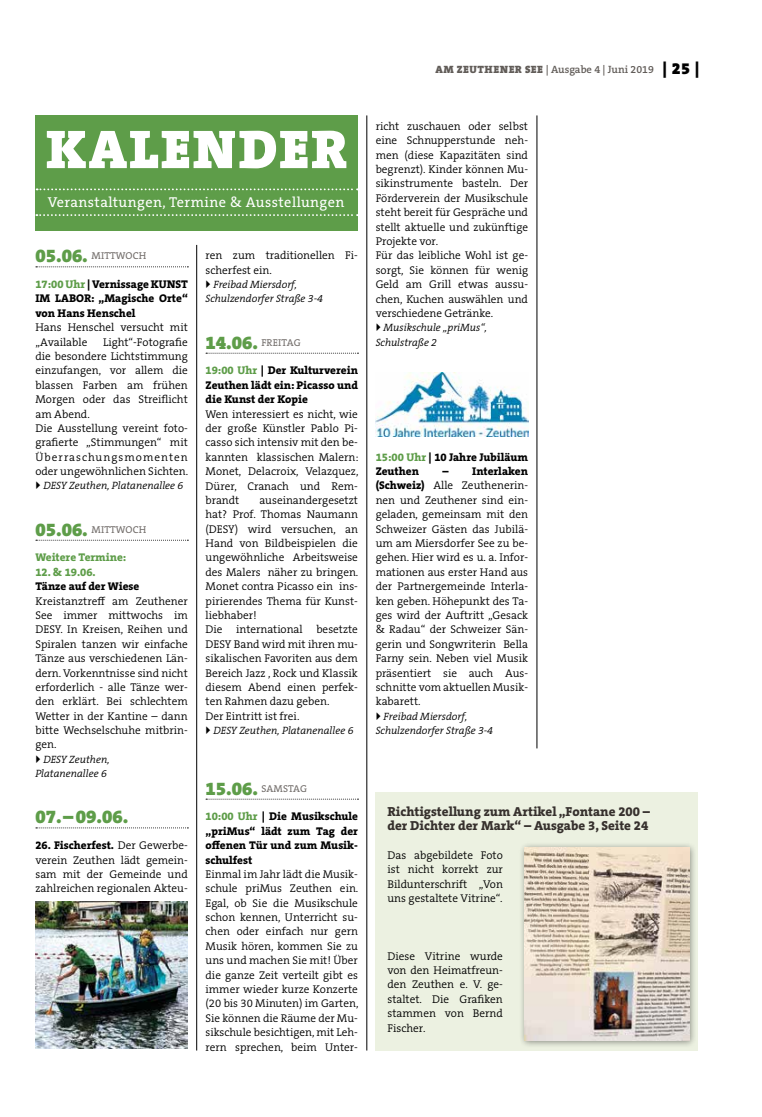
<style>
.page{position:relative;width:762px;height:1117px;background:#fff}
.page>*{position:absolute;margin:0;border:0;box-sizing:border-box;transform-origin:0 0}
.t1{font:900 55px "The Serif B W9";letter-spacing:.035em;color:#fff}
.t2{font:900 18.75px "The Serif B W9";color:#5e9d49}
.t3{font:14.38px "The Serif B W5 Plain";letter-spacing:.03em;color:#fff}
.t4{font:800 13.12px/14.4px "The Serif B W8";color:#36302d}
.t5{font:300 11.25px/14.4px "The Serif B W4";color:#000;text-align:justify}
.t6{font:800 11.25px/14.4px "The Serif B W8";color:#000}
.t7{font:800 11.25px "The Serif B W8";color:#5e9d49}
.t8{font:italic 300 10.62px/14.4px "The Serif B W4";color:#000}
.t9{font:600 10.62px "The Serif B W6";color:#615c58}
.t10{font:10px "The Serif B W5 Plain";letter-spacing:.015em;color:#716c69}
.s1{font-family:"The Serif B W9";font-weight:900}
.s2{font-family:"The Serif B W9";font-weight:900;font-size:16.25px;color:#000}
.s3{font-family:"The Serif B W9";font-weight:900;font-size:18.75px;color:#5e9d49}
.s4{color:#5e9d49}
.s5{font-family:"The Serif B W4";font-weight:300}
.s6{font-family:"The Serif B W8";font-weight:800}
</style>
<div class="page">
<div style="left:376px;top:791px;width:322px;height:259px;background:#ecf1e1"></div>
<div style="left:35px;top:115px;width:323px;height:115px;background:#5e9d49"></div>
<svg style="left:37px;top:188px;width:321px;height:2px"></svg>
<svg style="left:36px;top:214px;width:322px;height:2px"></svg>
<svg style="left:36px;top:266px;width:152px;height:1px"></svg>
<svg style="left:36px;top:539px;width:152px;height:1px"></svg>
<svg style="left:36px;top:827px;width:152px;height:1px"></svg>
<svg style="left:206px;top:352px;width:152px;height:1px"></svg>
<svg style="left:206px;top:798px;width:152px;height:1px"></svg>
<hr style="left:196px;top:245px;width:1px;height:805px;background:#000">
<hr style="left:367px;top:115px;width:1px;height:935px;background:#000">
<hr style="left:537px;top:115px;width:1px;height:633px;background:#000">
<div style="left:518px;top:841px;width:179px;height:207px;background:#000;opacity:.45"></div>
<img style="left:524px;top:847px;width:165px;height:193px">
<img style="left:375px;top:373px;width:153px;height:63px">
<img style="left:35px;top:901px;width:153px;height:147px">
<p class="t9" style="left:435px;top:63px;width:265px"><span class="s1">AM ZEUTHENER SEE</span> | Ausgabe 4 | Juni 2019 <span class="s2">| 25 |</span></p>
<h1 class="t1" style="left:46px;top:112px;width:39px">KAL</h1>
<h1 class="t1" style="left:161px;top:112px;width:188px">ENDER</h1>
<p class="t3" style="left:48px;top:192px;width:298px">Veranstaltungen, Termine &amp; Ausstellungen</p>
<p class="t10" style="left:35px;top:249px;width:112px"><span class="s3">05.06.</span> Mittwoch</p>
<p class="t6" style="left:35px;top:277px;width:154px"><span class="s4">17:00 Uhr</span> | Vernissage KUNST<br>IM LABOR: „Magische Orte“ von Hans Henschel</p>
<p class="t5" style="left:35px;top:320px;width:154px">Hans Henschel versucht mit „Available</p>
<p class="t5" style="left:35px;top:334px;width:154px;text-align:left;text-indent:68px">Light“-Fotografie die besondere Lichtstimmung einzufangen, vor allem die blassen Farben am frühen<br>Morgen oder das Streiflicht am Abend.<br>Die Ausstellung vereint foto&shy;grafierte „Stimmungen“ mit<br>Überraschungsmomenten oder ungewöhnlichen Sichten.</p>
<p class="t8" style="left:43px;top:478px;width:141px">DESY Zeuthen, Platanenallee 6</p>
<p class="t10" style="left:35px;top:522px;width:112px"><span class="s3">05.06.</span> Mittwoch</p>
<p class="t7" style="left:35px;top:550px;width:92px">Weitere Termine:</p>
<p class="t7" style="left:35px;top:564px;width:62px">12. &amp; 19.06.</p>
<p class="t6" style="left:35px;top:579px;width:105px">Tänze auf der Wiese</p>
<p class="t5" style="left:35px;top:593px;width:154px">Kreistanztreff am Zeuthener See immer mittwochs im DESY. In Kreisen, Reihen und Spiralen tanzen wir einfache Tänze aus verschiedenen Län&shy;dern. Vorkenntnisse sind nicht erforderlich - alle Tänze wer&shy;den erklärt. Bei schlechtem Wetter in der Kantine – dann bitte Wechselschuhe mitbrin&shy;gen.</p>
<p class="t8" style="left:35px;top:752px;width:76px;text-align:right">DESY Zeuthen,<br>Platanenallee 6</p>
<h2 class="t2" style="left:35px;top:804px;width:94px">07.–09.06.</h2>
<p class="t6" style="left:35px;top:837px;width:154px">26. Fischerfest. <span class="s5">Der Gewerbe-</span></p>
<p class="t5" style="left:35px;top:852px;width:154px">verein Zeuthen lädt gemein&shy;sam mit der Gemeinde und zahlreichen regionalen Akteu-</p>
<p class="t5" style="left:206px;top:248px;width:154px">ren zum traditionellen Fi&shy;scherfest ein.</p>
<p class="t8" style="left:206px;top:277px;width:119px;text-indent:8px">Freibad Miersdorf,<br>Schulzendorfer Straße 3-4</p>
<p class="t10" style="left:206px;top:335px;width:84px"><span class="s3">14.06.</span> Freitag</p>
<p class="t6" style="left:206px;top:363px;width:154px;text-align:justify"><span class="s4">19:00 Uhr</span> | Der Kulturverein Zeuthen lädt ein: Picasso und die Kunst der Kopie</p>
<p class="t5" style="left:206px;top:406px;width:154px">Wen interessiert es nicht, wie der große Künstler Pablo Pi&shy;casso sich intensiv mit den be&shy;kannten klassischen Malern:<br>Monet, Delacroix, Velazquez, Dürer, Cranach und Rem&shy;brandt</p>
<p class="t5" style="left:206px;top:493px;width:154px;text-align:left;text-indent:54px">auseinandergesetzt hat? Prof. Thomas Naumann (DESY) wird versuchen, an<br>Hand von Bildbeispielen die ungewöhnliche Arbeitsweise des Malers näher zu bringen.<br>Monet contra Picasso ein ins&shy;pirierendes Thema für Kunst&shy;liebhaber!<br>Die international besetzte<br>DESY Band wird mit ihren mu&shy;sikalischen Favoriten aus dem<br>Bereich Jazz , Rock und Klassik diesem Abend einen perfek&shy;ten Rahmen dazu geben.<br>Der Eintritt ist frei.</p>
<p class="t8" style="left:213px;top:723px;width:141px">DESY Zeuthen, Platanenallee 6</p>
<p class="t10" style="left:206px;top:781px;width:69px"><span class="s3">15.06.</span> Samstag</p>
<p class="t6" style="left:206px;top:809px;width:154px;text-align:justify"><span class="s4">10:00 Uhr</span> | Die Musikschule „priMus“ lädt zum Tag der offenen Tür und zum Musik&shy;schulfest</p>
<p class="t5" style="left:206px;top:866px;width:154px">Einmal im Jahr lädt die Musik&shy;schule priMus Zeuthen ein.<br>Egal, ob Sie die Musikschule schon kennen, Unterricht su&shy;chen oder einfach nur gern Musik hören, kommen Sie zu uns und machen Sie mit! Über die ganze Zeit verteilt gibt es immer wieder kurze Konzerte (20 bis 30 Minuten) im Garten, Sie können die Räume der Mu&shy;sikschule besichtigen, mit Leh&shy;rern sprechen, beim Unter-</p>
<p class="t5" style="left:376px;top:119px;width:154px;text-align:left">richt zuschauen oder selbst eine Schnupperstunde neh&shy;men (diese Kapazitäten sind begrenzt). Kinder können Mu&shy;sikinstrumente basteln. Der<br>Förderverein der Musikschule steht bereit für Gespräche und stellt aktuelle und zukünftige<br>Projekte vor.<br>Für das leibliche Wohl ist ge&shy;sorgt, Sie können für wenig<br>Geld am Grill etwas aussu&shy;chen, Kuchen auswählen und verschiedene Getränke.</p>
<p class="t8" style="left:376px;top:320px;width:113px;text-indent:8px">Musikschule „priMus“,<br>Schulstraße 2</p>
<p class="t6" style="left:376px;top:449px;width:154px"><span class="s4">15:00 Uhr</span> | 10 Jahre Jubiläum<br>Zeuthen</p>
<p class="t6" style="left:442px;top:464px;width:87px">– Interlaken</p>
<p class="t5" style="left:376px;top:478px;width:154px"><span class="s6">(Schweiz)</span> Alle Zeuthenerin&shy;nen und Zeuthener sind ein&shy;geladen, gemeinsam mit den Schweizer Gästen das Jubilä&shy;um am Miersdorfer See zu be&shy;gehen. Hier wird es u. a. Infor&shy;mationen aus erster Hand aus der Partnergemeinde Interla&shy;ken geben. Höhepunkt des Ta&shy;ges wird der Auftritt „Gesack &amp; Radau“ der Schweizer Sän&shy;gerin und Songwriterin Bella Farny sein. Neben viel Musik präsentiert sie auch Aus&shy;schnitte vom aktuellen Musik&shy;kabarett.</p>
<p class="t8" style="left:376px;top:708px;width:119px;text-indent:8px">Freibad Miersdorf,<br>Schulzendorfer Straße 3-4</p>
<p class="t4" style="left:387px;top:803px;width:264px">Richtigstellung zum Artikel „Fontane 200 – der Dichter der Mark“ – Ausgabe 3, Seite 24</p>
<p class="t5" style="left:387px;top:847px;width:117px">Das abgebildete Foto ist nicht korrekt zur Bildunterschrift „Von uns gestaltete Vitrine“.</p>
<p class="t5" style="left:387px;top:948px;width:117px">Diese Vitrine wurde von den Heimatfreun&shy;den Zeuthen e. V. ge&shy;staltet. Die Grafiken stammen von Bernd Fischer.</p>
</div>
